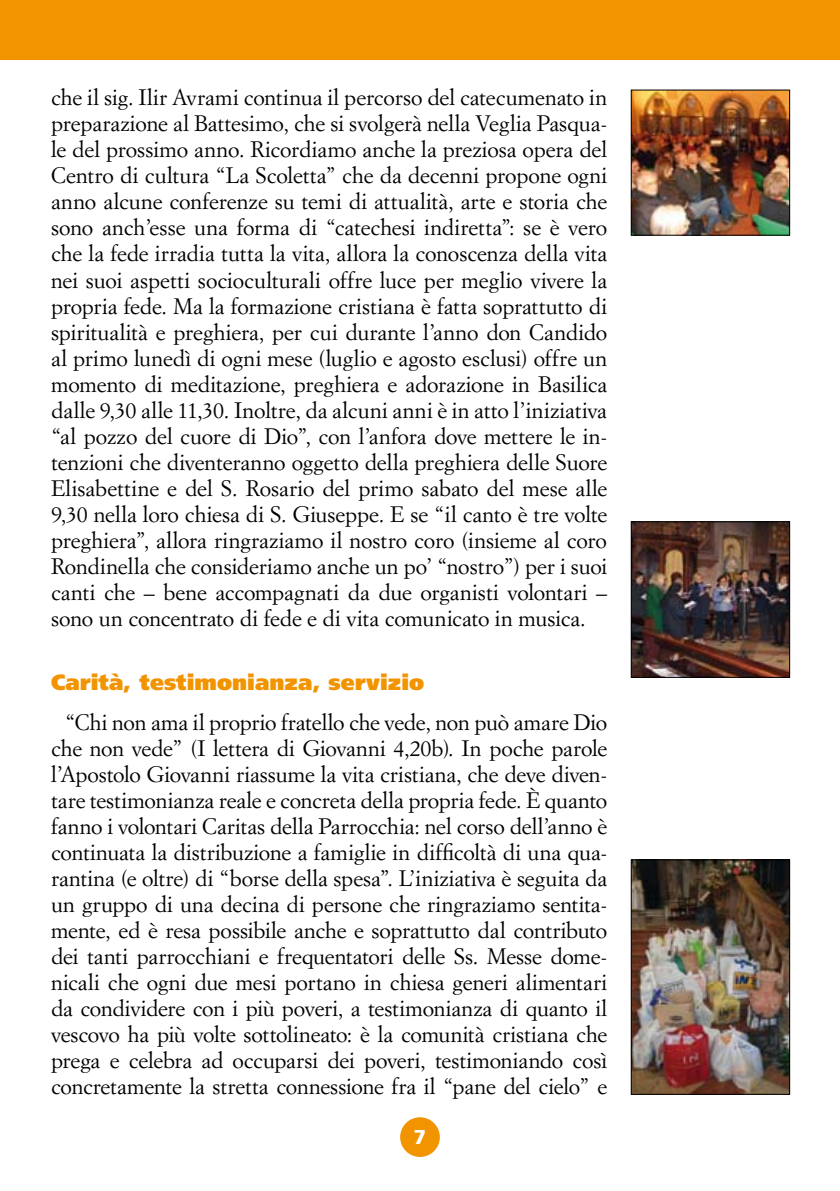
<style>
.page{position:relative;width:840px;height:1191px;background:#fff}
.page>*{position:absolute;margin:0;border:0;box-sizing:border-box;transform-origin:0 0}
.t1{font:22px/26px "Simoncini Garamond Std";letter-spacing:-.005em;color:#000;text-align:justify}
.t2{font:900 22px "Frutiger LT Std";letter-spacing:.005em;color:#f29400}
.t3{font:900 20px "Frutiger LT Std";color:#fff}
</style>
<div class="page">
<div style="left:400px;top:1117px;width:39px;height:40px;background:#f29400;border-radius:50%"></div>
<div style="left:0;top:0;width:839px;height:60px;background:#f29400"></div>
<img style="left:632px;top:92px;width:155px;height:141px">
<div style="left:630px;top:90px;width:159px;height:145px;border:1px solid #000"></div>
<img style="left:632px;top:523px;width:155px;height:152px">
<div style="left:630px;top:521px;width:159px;height:156px;border:1px solid #000"></div>
<img style="left:632px;top:861px;width:155px;height:231px">
<div style="left:630px;top:859px;width:159px;height:235px;border:1px solid #000"></div>
<p class="t1" style="left:51px;top:84px;width:557px">che il sig. Ilir Avrami continua il percorso del catecumenato in preparazione al Battesimo, che si svolgerà nella Veglia Pasqua&shy;le del prossimo anno. Ricordiamo anche la preziosa opera del Centro di cultura “La Scoletta” che da decenni propone ogni anno alcune conferenze su temi di attualità, arte e storia che sono anch’esse una forma di “catechesi indiretta”: se è vero che la fede irradia tutta la vita, allora la conoscenza della vita nei suoi aspetti socioculturali offre luce per meglio vivere la propria fede. Ma la formazione cristiana è fatta soprattutto di spiritualità e preghiera, per cui durante l’anno don Candido al primo lunedì di ogni mese (luglio e agosto esclusi) offre un momento di meditazione, preghiera e adorazione in Basilica dalle 9,30 alle 11,30. Inoltre, da alcuni anni è in atto l’iniziativa “al pozzo del cuore di Dio”, con l’anfora dove mettere le in&shy;tenzioni che diventeranno oggetto della preghiera delle Suore Elisabettine e del S. Rosario del primo sabato del mese alle 9,30 nella loro chiesa di S. Giuseppe. E se “il canto è tre volte preghiera”, allora ringraziamo il nostro coro (insieme al coro Rondinella che consideriamo anche un po’ “nostro”) per i suoi canti che – bene accompagnati da due organisti volontari – sono un concentrato di fede e di vita comunicato in musica.</p>
<p class="t2" style="left:51px;top:668px;width:374px">Carità, testimonianza, servizio</p>
<p class="t1" style="left:51px;top:708px;width:557px;text-indent:14px">“Chi non ama il proprio fratello che vede, non può amare Dio che non vede” (I lettera di Giovanni 4,20b). In poche parole l’Apostolo Giovanni riassume la vita cristiana, che deve diven&shy;tare testimonianza reale e concreta della propria fede. È quanto fanno i volontari Caritas della Parrocchia: nel corso dell’anno è continuata la distribuzione a famiglie in difficoltà di una qua&shy;rantina (e oltre) di “borse della spesa”. L’iniziativa è seguita da un gruppo di una decina di persone che ringraziamo sentita&shy;mente, ed è resa possibile anche e soprattutto dal contributo dei tanti parrocchiani e frequentatori delle Ss. Messe dome&shy;nicali che ogni due mesi portano in chiesa generi alimentari da condividere con i più poveri, a testimonianza di quanto il vescovo ha più volte sottolineato: è la comunità cristiana che prega e celebra ad occuparsi dei poveri, testimoniando così concretamente la stretta connessione fra il “pane del cielo” e</p>
<p class="t3" style="left:413px;top:1124px;width:14px">7</p>
</div>
